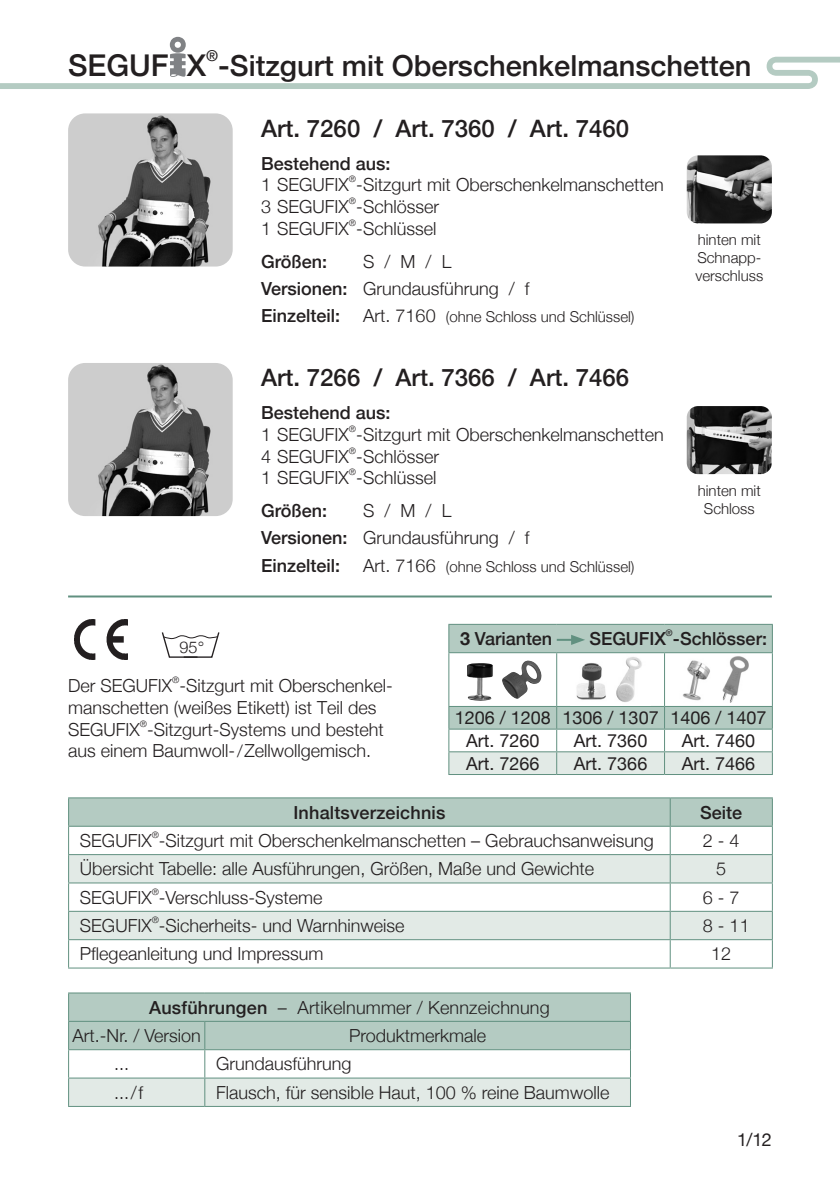
<style>
.page{position:relative;width:840px;height:1191px;background:#fff}
.page>*{position:absolute;margin:0;border:0;box-sizing:border-box;transform-origin:0 0}
.t1{font:500 29px "Helvetica Neue";color:#231f20}
.t2{font:500 24px "Helvetica Neue";color:#231f20}
.t3{font:300 18px/21.6px "Helvetica Neue";color:#231f20}
.t4{font:500 18px "Helvetica Neue";color:#231f20}
.t5{font:18px "Helvetica Neue";color:#231f20}
.t6{font:300 16.2px "Helvetica Neue";color:#231f20}
.t7{font:300 15px/18px "Helvetica Neue";color:#231f20}
.t8{font:500 15px "Helvetica Neue";color:#231f20}
.t9{font:300 9px "Helvetica Neue";color:#231f20}
.t10{font:500 9px "Helvetica Neue";color:#231f20}
.s1{font-size:30px}
.s2{font-family:"Helvetica Segufix";font-weight:400;font-size:52px;color:#808285}
.s3{font-weight:500}
.s4{font-size:18px}
.s5{font-weight:700}
.s6{font-size:17px}
</style>
<div class="page">
<svg style="left:0;top:57px;width:839px;height:32px"></svg>
<hr style="left:68px;top:797px;width:601px;height:1px;background:#619080">
<hr style="left:669px;top:797px;width:103px;height:1px;background:#619080">
<svg style="left:68px;top:798px;width:704px;height:169px"></svg>
<hr style="left:68px;top:967px;width:601px;height:1px;background:#619080">
<hr style="left:669px;top:967px;width:103px;height:1px;background:#619080">
<hr style="left:448px;top:774px;width:108px;height:1px;background:#619080">
<hr style="left:556px;top:774px;width:108px;height:1px;background:#619080">
<hr style="left:664px;top:774px;width:108px;height:1px;background:#619080">
<svg style="left:448px;top:624px;width:324px;height:150px"></svg>
<img style="left:467px;top:660px;width:74px;height:41px">
<img style="left:570px;top:655px;width:80px;height:50px">
<img style="left:678px;top:654px;width:79px;height:48px">
<hr style="left:68px;top:992px;width:137px;height:1px;background:#619080">
<hr style="left:205px;top:992px;width:425px;height:1px;background:#619080">
<svg style="left:68px;top:993px;width:562px;height:113px"></svg>
<hr style="left:68px;top:1106px;width:137px;height:1px;background:#619080">
<hr style="left:205px;top:1106px;width:425px;height:1px;background:#619080">
<hr style="left:68px;top:595px;width:703px;height:2px;background:#619080">
<img style="left:68px;top:113px;width:164px;height:153px">
<svg style="left:161px;top:632px;width:59px;height:26px"></svg>
<img style="left:74px;top:620px;width:53px;height:39px">
<img style="left:68px;top:363px;width:164px;height:153px">
<img style="left:686px;top:155px;width:85px;height:68px">
<img style="left:686px;top:406px;width:85px;height:68px">
<p class="t1" style="left:68px;top:42px;width:684px"><span class="s1">SEGUF</span><span class="s2">⁄</span><span class="s1">X -</span>Sitzgurt mit Oberschenkelmanschetten</p>
<p class="t8" style="left:206px;top:43px;width:13px">®</p>
<p class="t6" style="left:179px;top:634px;width:26px">95°</p>
<p class="t2" style="left:261px;top:109px;width:369px">Art. 7260 / Art. 7360 / Art. 7460</p>
<p class="t4" style="left:261px;top:149px;width:131px">Bestehend aus:</p>
<p class="t3" style="left:261px;top:173px;width:404px">1 SEGUFIX -Sitzgurt mit Oberschenkelmanschetten</p>
<p class="t9" style="left:348px;top:172px;width:9px">®</p>
<p class="t3" style="left:261px;top:195px;width:180px">3 SEGUFIX -Schlösser</p>
<p class="t9" style="left:348px;top:193px;width:9px">®</p>
<p class="t3" style="left:261px;top:216px;width:177px">1 SEGUFIX -Schlüssel</p>
<p class="t9" style="left:348px;top:215px;width:9px">®</p>
<p class="t4" style="left:261px;top:247px;width:68px">Größen:</p>
<p class="t3" style="left:363px;top:249px;width:90px">S / M / L</p>
<p class="t3" style="left:261px;top:276px;width:270px"><span class="s3">Versionen:</span> Grundausführung / f</p>
<p class="t4" style="left:261px;top:301px;width:81px">Einzelteil:</p>
<p class="t7" style="left:363px;top:307px;width:273px"><span class="s4">Art. 7160</span> (ohne Schloss und Schlüssel)</p>
<p class="t2" style="left:261px;top:358px;width:369px">Art. 7266 / Art. 7366 / Art. 7466</p>
<p class="t4" style="left:261px;top:398px;width:131px">Bestehend aus:</p>
<p class="t3" style="left:261px;top:423px;width:404px">1 SEGUFIX -Sitzgurt mit Oberschenkelmanschetten</p>
<p class="t9" style="left:348px;top:421px;width:9px">®</p>
<p class="t3" style="left:261px;top:444px;width:180px">4 SEGUFIX -Schlösser</p>
<p class="t9" style="left:348px;top:443px;width:9px">®</p>
<p class="t3" style="left:261px;top:466px;width:177px">1 SEGUFIX -Schlüssel</p>
<p class="t9" style="left:348px;top:465px;width:9px">®</p>
<p class="t4" style="left:261px;top:496px;width:68px">Größen:</p>
<p class="t3" style="left:363px;top:499px;width:90px">S / M / L</p>
<p class="t3" style="left:261px;top:526px;width:270px"><span class="s3">Versionen:</span> Grundausführung / f</p>
<p class="t4" style="left:261px;top:551px;width:81px">Einzelteil:</p>
<p class="t7" style="left:363px;top:556px;width:273px"><span class="s4">Art. 7166</span> (ohne Schloss und Schlüssel)</p>
<p class="t7" style="left:697px;top:230px;width:65px">hinten mit</p>
<p class="t7" style="left:695px;top:248px;width:69px">Schnapp&shy;verschluss</p>
<p class="t7" style="left:697px;top:481px;width:65px">hinten mit</p>
<p class="t7" style="left:703px;top:499px;width:52px">Schloss</p>
<p class="t10" style="left:665px;top:625px;width:9px">®</p>
<p class="t4" style="left:460px;top:624px;width:93px"><span class="s5">3</span> Varianten</p>
<p class="t4" style="left:589px;top:624px;width:179px">SEGUFIX -Schlösser:</p>
<p class="t9" style="left:172px;top:673px;width:9px">®</p>
<p class="t3" style="left:68px;top:695px;width:317px">manschetten (weißes Etikett) ist Teil des<br>SEGUFIX -Sitzgurt-Systems und besteht</p>
<p class="t3" style="left:68px;top:674px;width:326px">Der SEGUFIX -Sitzgurt mit Oberschenkel-</p>
<p class="t9" style="left:140px;top:716px;width:9px">®</p>
<p class="t3" style="left:68px;top:739px;width:304px">aus einem Baumwoll-<span class="s6">/</span>Zellwollgemisch.</p>
<p class="t5" style="left:454px;top:705px;width:98px">1206 / 1208</p>
<p class="t5" style="left:562px;top:705px;width:98px">1306 / 1307</p>
<p class="t5" style="left:670px;top:705px;width:98px">1406 / 1407</p>
<p class="t5" style="left:466px;top:727px;width:75px">Art. 7260</p>
<p class="t5" style="left:573px;top:727px;width:75px">Art. 7360</p>
<p class="t5" style="left:681px;top:727px;width:75px">Art. 7460</p>
<p class="t5" style="left:466px;top:750px;width:75px">Art. 7266</p>
<p class="t5" style="left:573px;top:750px;width:75px">Art. 7366</p>
<p class="t5" style="left:681px;top:750px;width:75px">Art. 7466</p>
<p class="t4" style="left:293px;top:797px;width:153px">Inhaltsverzeichnis</p>
<p class="t4" style="left:699px;top:797px;width:44px">Seite</p>
<p class="t3" style="left:80px;top:828px;width:575px">SEGUFIX -Sitzgurt mit Oberschenkelmanschetten – Gebrauchsanweisung</p>
<p class="t9" style="left:152px;top:827px;width:9px">®</p>
<p class="t3" style="left:702px;top:828px;width:38px">2 - 4</p>
<p class="t3" style="left:80px;top:857px;width:515px">Übersicht Tabelle: alle Ausführungen, Größen, Maße und Gewichte</p>
<p class="t3" style="left:715px;top:857px;width:12px">5</p>
<p class="t3" style="left:80px;top:885px;width:244px">SEGUFIX -Verschluss-Systeme</p>
<p class="t9" style="left:152px;top:884px;width:9px">®</p>
<p class="t3" style="left:702px;top:885px;width:38px">6 - 7</p>
<p class="t3" style="left:80px;top:913px;width:326px">SEGUFIX -Sicherheits- und Warnhinweise</p>
<p class="t9" style="left:152px;top:912px;width:9px">®</p>
<p class="t3" style="left:702px;top:913px;width:48px">8 - 11</p>
<p class="t3" style="left:80px;top:942px;width:245px">Pflegeanleitung und Impressum</p>
<p class="t3" style="left:710px;top:942px;width:22px">12</p>
<p class="t3" style="left:149px;top:995px;width:402px"><span class="s3">Ausführungen</span> – Artikelnummer / Kennzeichnung</p>
<p class="t3" style="left:73px;top:1023px;width:130px">Art.-Nr. / Version</p>
<p class="t3" style="left:349px;top:1023px;width:139px">Produktmerkmale</p>
<p class="t3" style="left:114px;top:1052px;width:17px">...</p>
<p class="t3" style="left:216px;top:1052px;width:137px">Grundausführung</p>
<p class="t3" style="left:114px;top:1080px;width:31px">.../f</p>
<p class="t3" style="left:216px;top:1080px;width:394px">Flausch, für sensible Haut, 100 % reine Baumwolle</p>
<p class="t5" style="left:736px;top:1126px;width:36px">1/12</p>
</div>
